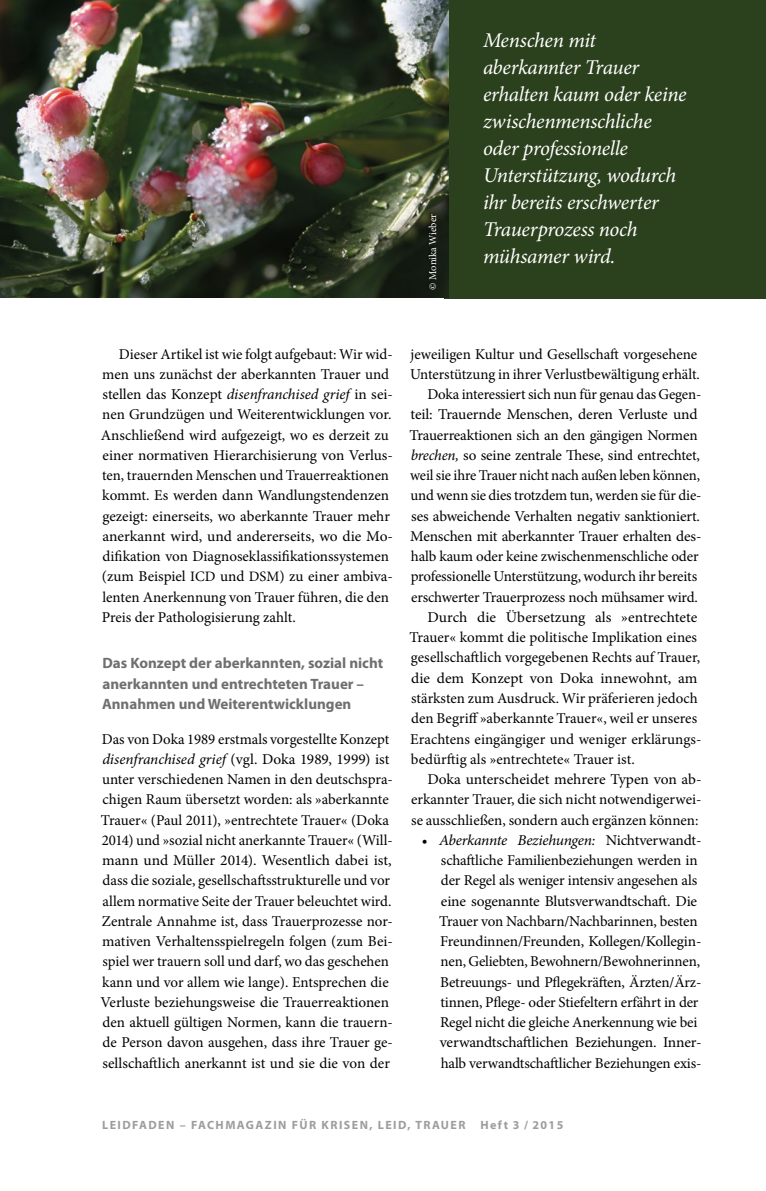
<style>
.page{position:relative;width:766px;height:1191px;background:#fff}
.page>*{position:absolute;margin:0;border:0;box-sizing:border-box;transform-origin:0 0}
.Zitat_zum_Bild{font:italic 21px/27px "Minion Pro";letter-spacing:-.015em;color:#fff}
.Haupttext_mit_Einzug{font:15px/20.2px "Minion Pro";letter-spacing:-.005em;color:#000}
.Haupttext{font:15px/20.2px "Minion Pro";letter-spacing:-.005em;color:#000}
.Zwischenueberschrift{font:700 15px/20.2px "Myriad Pro";color:#706f6f}
.Kolumne_unten_links{font:700 12px "Myriad Pro";letter-spacing:.12em;color:#9d9d9c}
.Bildnachweis{font:10.5px "Minion Pro";color:#fff}
.s1{font-style:italic}
.s2{font-size:14.4px}
</style>
<div class="page">
<div style="left:444px;top:0;width:321px;height:298px;background:#2b401c"></div>
<img style="left:0;top:0;width:449px;height:298px">
<div style="left:426px;top:211px;width:10px;height:78px;background:#000;opacity:.75"></div>
<p class="Bildnachweis" style="left:425px;top:289px;width:77px;rotate:-90deg">© Monika Wieber</p>
<p class="Zitat_zum_Bild" style="left:483px;top:27px;width:205px">Menschen mit aberkannter Trauer erhalten kaum oder keine zwischenmenschliche oder professionelle<br>Unterstützung, wodurch ihr bereits erschwerter<br>Trauerprozess noch mühsamer wird.</p>
<p class="Haupttext_mit_Einzug" style="left:101px;top:344px;width:293px;text-indent:18px">Dieser Artikel ist wie folgt aufgebaut: Wir wid&shy;men uns zunächst der aberkannten Trauer und stellen das Konzept <span class="s1">disenfranchised grief</span> in sei&shy;nen Grundzügen und Weiterentwicklungen vor.<br>Anschließend wird aufgezeigt, wo es derzeit zu einer normativen Hierarchisierung von Verlus&shy;ten, trauernden Menschen und Trauerreaktionen kommt. Es werden dann Wandlungstendenzen gezeigt: einerseits, wo aberkannte Trauer mehr anerkannt wird, und andererseits, wo die Mo&shy;difikation von Diagnoseklassifikationssystemen (zum Beispiel <span class="s2">ICD</span> und <span class="s2">DSM</span>) zu einer ambiva&shy;lenten Anerkennung von Trauer führen, die den Preis der Pathologisierung zahlt.</p>
<p class="Zwischenueberschrift" style="left:102px;top:653px;width:283px">Das Konzept der aberkannten, sozial nicht anerkannten und entrechteten Trauer –<br>Annahmen und Weiterentwicklungen</p>
<p class="Haupttext" style="left:100px;top:728px;width:294px">Das von Doka 1989 erstmals vorgestellte Konzept <span class="s1">disenfranchised grief</span> (vgl. Doka 1989, 1999) ist unter verschiedenen Namen in den deutschspra&shy;chigen Raum übersetzt worden: als »aberkannte Trauer« (Paul 2011), »entrechtete Trauer« (Doka 2014) und »sozial nicht anerkannte Trauer« (Will&shy;mann und Müller 2014). Wesentlich dabei ist, dass die soziale, gesellschaftsstrukturelle und vor allem normative Seite der Trauer beleuchtet wird.<br>Zentrale Annahme ist, dass Trauerprozesse nor&shy;mativen Verhaltensspielregeln folgen (zum Bei&shy;spiel wer trauern soll und darf, wo das geschehen kann und vor allem wie lange). Entsprechen die Verluste beziehungsweise die Trauerreaktionen den aktuell gültigen Normen, kann die trauern&shy;de Person davon ausgehen, dass ihre Trauer ge&shy;sellschaftlich anerkannt ist und sie die von der</p>
<p class="Haupttext" style="left:410px;top:344px;width:291px">jeweiligen Kultur und Gesellschaft vorgesehene<br>Unterstützung in ihrer Verlustbewältigung erhält.</p>
<p class="Haupttext_mit_Einzug" style="left:409px;top:384px;width:293px;text-indent:18px">Doka interessiert sich nun für genau das Gegen&shy;teil: Trauernde Menschen, deren Verluste und Trauerreaktionen sich an den gängigen Normen <span class="s1">brechen,</span> so seine zentrale These, sind entrechtet, weil sie ihre Trauer nicht nach außen leben können, und wenn sie dies trotzdem tun, werden sie für die&shy;ses abweichende Verhalten negativ sanktioniert.<br>Menschen mit aberkannter Trauer erhalten des&shy;halb kaum oder keine zwischenmenschliche oder professionelle Unterstützung, wodurch ihr bereits erschwerter Trauerprozess noch mühsamer wird.</p>
<p class="Haupttext_mit_Einzug" style="left:409px;top:607px;width:293px;text-indent:18px">Durch die Übersetzung als »entrechtete Trauer« kommt die politische Implikation eines gesellschaftlich vorgegebenen Rechts auf Trauer, die dem Konzept von Doka innewohnt, am stärksten zum Ausdruck. Wir präferieren jedoch den Begriff »aberkannte Trauer«, weil er unseres Erachtens eingängiger und weniger erklärungs&shy;bedürftig als »entrechtete« Trauer ist.</p>
<p class="Haupttext_mit_Einzug" style="left:411px;top:769px;width:292px;text-align:justify;text-indent:16px">Doka unterscheidet mehrere Typen von ab&shy;erkannter Trauer, die sich nicht notwendigerwei&shy;se ausschließen, sondern auch ergänzen können:</p>
<p class="Haupttext" style="left:439px;top:830px;width:264px;text-indent:-17px">• <span class="s1">Aberkannte Beziehungen:</span> Nichtverwandt&shy;schaftliche Familienbeziehungen werden in der Regel als weniger intensiv angesehen als eine sogenannte Blutsverwandtschaft. Die Trauer von Nachbarn/Nachbarinnen, besten Freundinnen/Freunden, Kollegen/Kollegin&shy;nen, Geliebten, Bewohnern/Bewohnerinnen, Betreuungs- und Pflegekräften, Ärzten/Ärz&shy;tinnen, Pflege- oder Stiefeltern erfährt in der Regel nicht die gleiche Anerkennung wie bei verwandtschaftlichen Beziehungen. Inner&shy;halb verwandtschaftlicher Beziehungen exis-</p>
<p class="Kolumne_unten_links" style="left:102px;top:1117px;width:462px">LEIDFADEN – FACHMAGAZIN FÜR KRISEN, LEID, TRAUER Heft 3 / 2015</p>
</div>
